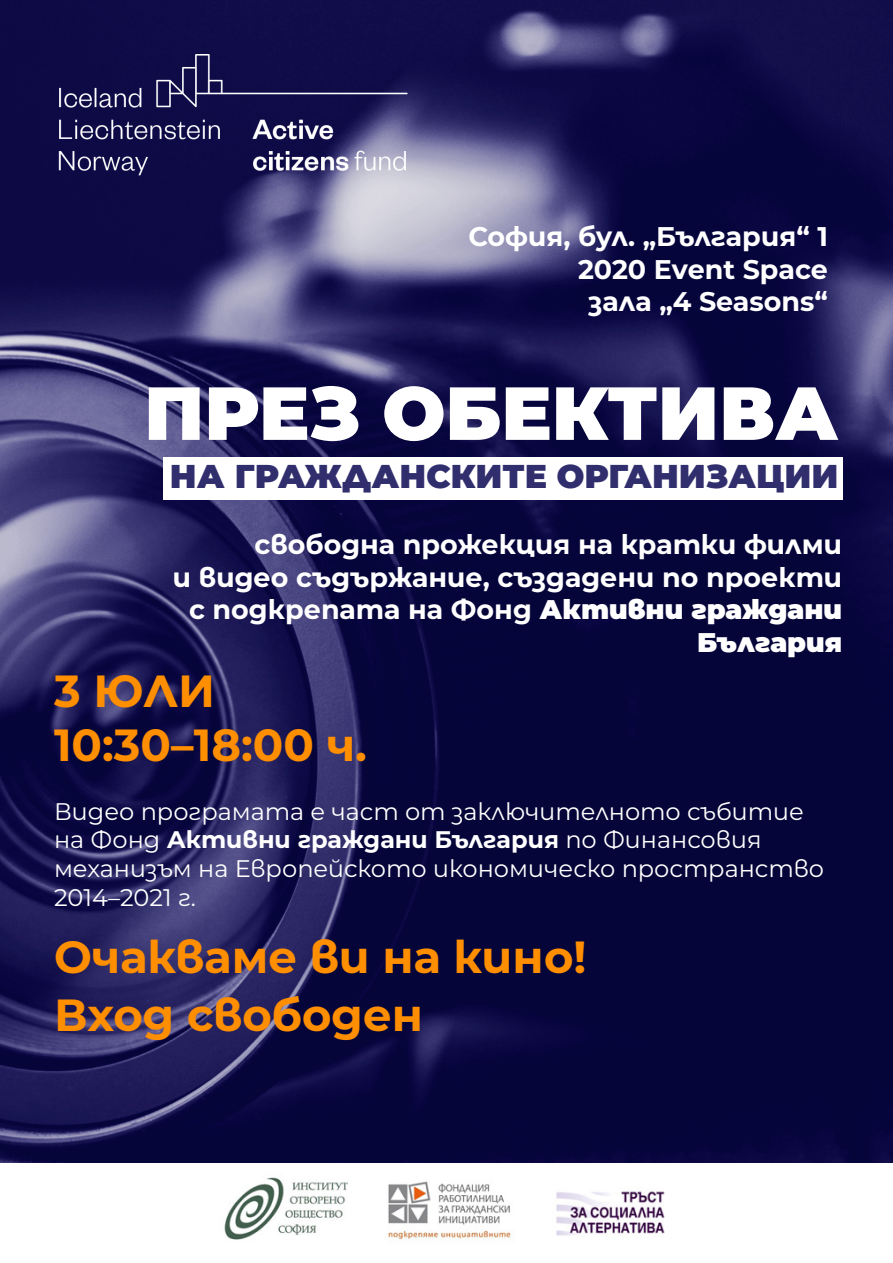
<style>
.page{position:relative;width:893px;height:1263px;background:#fff}
.page>*{position:absolute;margin:0;border:0;box-sizing:border-box;transform-origin:0 0}
.t1{font:900 75px "Montserrat";color:#fff}
.t2{font:700 45px/54px "Montserrat";color:#ff8e00}
.t3{font:900 33px "Montserrat";color:#312e6d}
.t4{font:700 27px/32.4px "Montserrat";color:#fff;text-align:right}
.t5{font:24px/28.8px "Montserrat";color:#fff}
.s1{font-weight:900}
.s2{font-weight:700}
</style>
<div class="page">
<img style="left:0;top:0;width:893px;height:1162px">
<div style="left:163px;top:457px;width:679px;height:42px;background:#fff"></div>
<img style="left:58px;top:54px;width:349px;height:123px">
<img style="left:224px;top:1177px;width:124px;height:63px">
<img style="left:388px;top:1181px;width:125px;height:59px">
<img style="left:556px;top:1191px;width:109px;height:45px">
<p class="t4" style="left:468px;top:219px;width:361px">София, бул. „България“ 1<br>2020 Event Space<br>зала „4 Seasons“</p>
<h1 class="t1" style="left:144px;top:357px;width:696px">ПРЕЗ ОБЕКТИВА</h1>
<p class="t3" style="left:170px;top:451px;width:670px">НА ГРАЖДАНСКИТЕ ОРГАНИЗАЦИИ</p>
<p class="t4" style="left:173px;top:527px;width:671px">свободна прожекция на кратки филми<br>и видео съдържание, създадени по проекти с подкрепата на Фонд <span class="s1">Активни граждани<br>България</span></p>
<h2 class="t2" style="left:54px;top:662px;width:315px">3 ЮЛИ<br>10:30–18:00 ч.</h2>
<p class="t5" style="left:54px;top:796px;width:772px">Видео програмата е част от заключителното събитие на Фонд <span class="s2">Активни граждани България</span> по Финансовия механизъм на Европейското икономическо пространство 2014–2021 г.</p>
<h2 class="t2" style="left:54px;top:925px;width:534px;line-height:58.2px">Очакваме ви на кино!<br>Вход свободен</h2>
</div>
